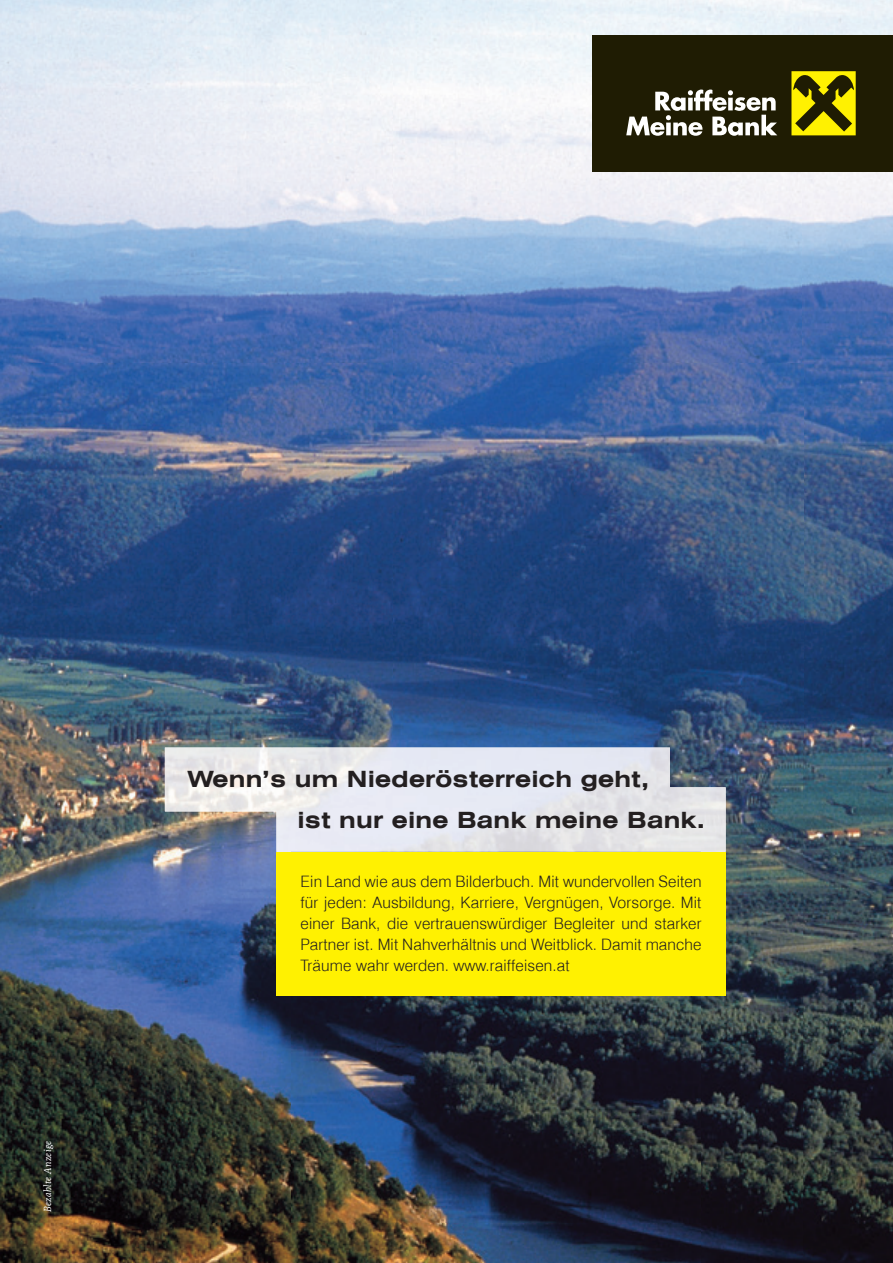
<style>
.page{position:relative;width:893px;height:1263px;background:#fff}
.page>*{position:absolute;margin:0;border:0;box-sizing:border-box;transform-origin:0 0}
.t1{font:700 expanded 22.5px/40.5px "Swiss 721 TL";letter-spacing:.01em;color:#231f20}
.t2{font:300 15.75px/21px "Swiss 721 TL";letter-spacing:.01em;color:#231f20;text-align:justify}
.t3{font:italic 10.5px "Livory";letter-spacing:.01em;color:#fff}
</style>
<div class="page">
<img style="left:0;top:0;width:802px;height:740px">
<img style="left:802px;top:0;width:91px;height:1263px">
<img style="left:0;top:740px;width:292px;height:483px">
<img style="left:292px;top:740px;width:511px;height:54px">
<img style="left:701px;top:794px;width:102px;height:469px">
<img style="left:292px;top:995px;width:409px;height:228px">
<img style="left:0;top:1223px;width:701px;height:40px">
<div style="left:592px;top:35px;width:301px;height:136px;background:#1f1c03"></div>
<div style="left:789px;top:69px;width:69px;height:68px;border:1px solid #1f1c03"></div>
<div style="left:791px;top:71px;width:65px;height:64px;background:#fff101"></div>
<svg style="left:793px;top:75px;width:61px;height:57px"></svg>
<svg style="left:626px;top:90px;width:151px;height:46px"></svg>
<img style="left:165px;top:747px;width:561px;height:105px">
<div style="left:276px;top:852px;width:450px;height:143px;background:#fff101"></div>
<p class="t3" style="left:41px;top:1212px;width:73px;rotate:-90deg">Bezahlte Anzeige</p>
<h1 class="t1" style="left:297px;top:758px;width:409px;text-indent:-110px">Wenn’s um Niederösterreich geht,<br>ist nur eine Bank meine Bank.</h1>
<p class="t2" style="left:301px;top:871px;width:402px">Ein Land wie aus dem Bilderbuch. Mit wundervollen Seiten für jeden: Ausbildung, Karriere, Vergnügen, Vorsorge. Mit einer Bank, die vertrauenswürdiger Begleiter und starker Partner ist. Mit Nahverhältnis und Weitblick. Damit manche Träume wahr werden. www.raiffeisen.at</p>
</div>
